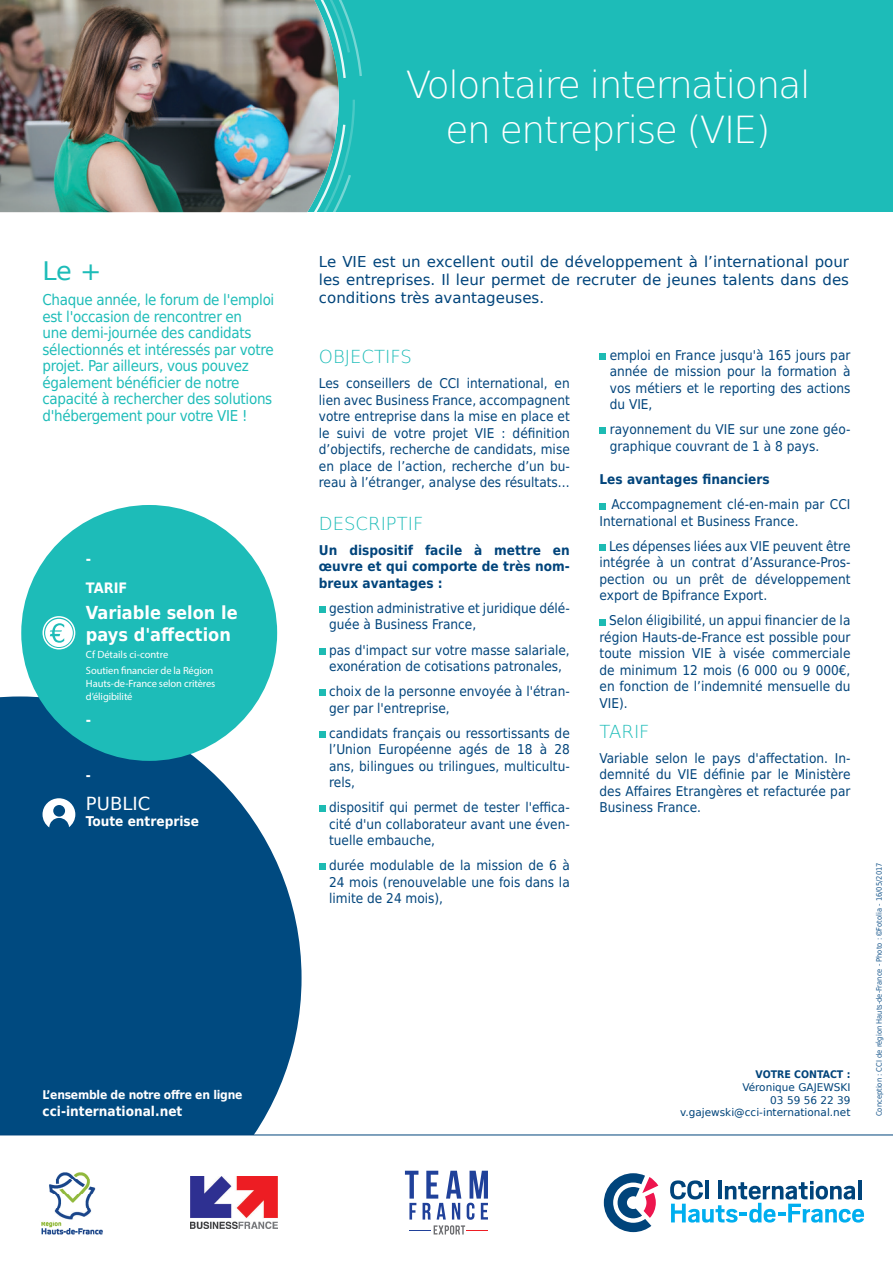
<style>
.page{position:relative;width:893px;height:1263px;background:#fff}
.page>*{position:absolute;margin:0;border:0;box-sizing:border-box;transform-origin:0 0}
.t1{font:200 37.5px/45px "DejaVu Sans";letter-spacing:-.04em;color:#fff;text-align:center}
.t2{font:25.5px "DejaVu Sans";color:#1dbcb8}
.t3{font:700 18px/21.6px "DejaVu Sans Condensed";color:#fff}
.t4{font:200 18px "DejaVu Sans";color:#1dbcb8}
.t5{font:18px "DejaVu Sans";color:#fff}
.t6{font:15px/16.5px "DejaVu Sans Condensed";letter-spacing:-.02em;color:#1dbcb8}
.t7{font:15px/18px "DejaVu Sans";color:#00447b;text-align:justify}
.t8{font:700 14.4px/29px "DejaVu Sans Condensed";color:#fff}
.t9{font:13.5px/16.5px "DejaVu Sans Condensed";color:#00447b;text-align:justify}
.t10{font:700 13.5px/16.5px "DejaVu Sans Condensed";color:#00447b;text-align:justify}
.t11{font:700 13.5px "DejaVu Sans Condensed";color:#fff}
.t12{font:700 12px "DejaVu Sans Condensed";letter-spacing:-.02em;color:#fff}
.t13{font:10.5px/16.8px "Myriad Pro";letter-spacing:-.01em;color:#fff}
.t14{font:10.5px/12.6px "DejaVu Sans";color:#00447b;text-align:right}
.t15{font:700 10.5px "DejaVu Sans Condensed";color:#00447b}
.t16{font:7.5px "DejaVu Sans Condensed";color:#1e5b8f}
.s1{font-family:"Arial"}
</style>
<div class="page">
<svg style="left:0;top:696px;width:302px;height:438px;background:#1e5f8f"></svg>
<div style="left:0;top:0;width:893px;height:212px;background:#1dbcb8"></div>
<div style="left:21px;top:505px;width:256px;height:256px;background:#1dbcb8;border-radius:50%"></div>
<svg style="left:45px;top:619px;width:28px;height:28px"></svg>
<div style="left:43px;top:616px;width:32px;height:33px;border:2px solid #fff;border-radius:50%"></div>
<svg style="left:43px;top:798px;width:32px;height:29px"></svg>
<hr style="left:0;top:1134px;width:893px;height:1px;background:#00447b">
<svg style="left:670px;top:1180px;width:194px;height:42px"></svg>
<svg style="left:604px;top:1173px;width:54px;height:59px"></svg>
<img style="left:0;top:0;width:314px;height:212px">
<svg style="left:314px;top:0;width:48px;height:212px"></svg>
<svg style="left:319px;top:607px;width:6px;height:6px"></svg>
<svg style="left:319px;top:648px;width:6px;height:6px"></svg>
<svg style="left:319px;top:690px;width:6px;height:6px"></svg>
<svg style="left:319px;top:731px;width:6px;height:6px"></svg>
<svg style="left:319px;top:806px;width:6px;height:6px"></svg>
<svg style="left:319px;top:864px;width:6px;height:6px"></svg>
<div style="left:600px;top:353px;width:6px;height:7px;background:#1dbbb3"></div>
<svg style="left:600px;top:428px;width:6px;height:6px"></svg>
<svg style="left:600px;top:503px;width:6px;height:6px"></svg>
<div style="left:600px;top:544px;width:6px;height:7px;background:#1dbbb3"></div>
<svg style="left:600px;top:619px;width:6px;height:6px"></svg>
<img style="left:41px;top:1172px;width:62px;height:63px">
<img style="left:190px;top:1177px;width:87px;height:51px">
<svg style="left:405px;top:1171px;width:83px;height:63px"></svg>
<h2 class="t2" style="left:43px;top:250px;width:60px">Le +</h2>
<p class="t6" style="left:43px;top:291px;width:233px">Chaque année, le forum de l'emploi est l'occasion de rencontrer en<br>une demi-journée des candidats sélectionnés et intéressés par votre projet. Par ailleurs, vous pouvez également bénéficier de notre capacité à rechercher des solutions d'hébergement pour votre VIE !</p>
<p class="t8" style="left:86px;top:544px;width:43px">-<br>TARIF</p>
<h3 class="t3" style="left:86px;top:601px;width:153px">Variable selon le pays d'affection</h3>
<p class="t13" style="left:86px;top:645px;width:129px">Cf Détails ci-contre<br>Soutien financier de la Région</p>
<p class="t13" style="left:86px;top:677px;width:131px;line-height:12.6px">Hauts-de-France selon critères d’éligibilité</p>
<p class="t8" style="left:86px;top:705px;width:7px">-</p>
<p class="t11" style="left:86px;top:764px;width:7px">-</p>
<h3 class="t5" style="left:86px;top:789px;width:66px">PUBLIC</h3>
<p class="t11" style="left:86px;top:810px;width:114px">Toute entreprise</p>
<p class="t12" style="left:43px;top:1085px;width:202px">L’ensemble de notre offre en ligne</p>
<p class="t11" style="left:43px;top:1100px;width:141px">cci-international.net</p>
<h1 class="t1" style="left:406px;top:60px;width:406px">Volontaire international en entreprise (VIE)</h1>
<p class="t7" style="left:319px;top:252px;width:532px">Le VIE est un excellent outil de développement à l’international pour les entreprises. Il leur permet de recruter de jeunes talents dans des conditions très avantageuses.</p>
<h3 class="t4" style="left:319px;top:343px;width:94px">OBJECTIFS</h3>
<p class="t9" style="left:319px;top:375px;width:252px">Les conseillers de CCI international, en lien avec Business France, accompagnent votre entreprise dans la mise en place et le suivi de votre projet VIE : définition d’objectifs, recherche de candidats, mise en place de l’action, recherche d’un bu&shy;reau à l’étranger, analyse des résultats...</p>
<h3 class="t4" style="left:319px;top:510px;width:106px">DESCRIPTIF</h3>
<p class="t10" style="left:319px;top:542px;width:252px">Un dispositif facile à mettre en œuvre et qui comporte de très nom&shy;breux avantages :</p>
<p class="t9" style="left:329px;top:600px;width:242px">gestion administrative et juridique délé&shy;guée à Business France,</p>
<p class="t9" style="left:329px;top:641px;width:242px">pas d'impact sur votre masse salariale, exonération de cotisations patronales,</p>
<p class="t9" style="left:329px;top:683px;width:242px">choix de la personne envoyée à l'étran&shy;ger par l'entreprise,</p>
<p class="t9" style="left:329px;top:724px;width:242px">candidats français ou ressortissants de l’Union Européenne agés de 18 à 28 ans, bilingues ou trilingues, multicultu&shy;rels,</p>
<p class="t9" style="left:329px;top:799px;width:242px">dispositif qui permet de tester l'effica&shy;cité d'un collaborateur avant une éven&shy;tuelle embauche,</p>
<p class="t9" style="left:329px;top:857px;width:242px">durée modulable de la mission de 6 à 24 mois (renouvelable une fois dans la limite de 24 mois),</p>
<p class="t9" style="left:610px;top:346px;width:242px">emploi en France jusqu'à 165 jours par année de mission pour la formation à vos métiers et le reporting des actions du VIE,</p>
<p class="t9" style="left:610px;top:421px;width:242px">rayonnement du VIE sur une zone géo&shy;graphique couvrant de 1 à 8 pays.</p>
<p class="t10" style="left:600px;top:471px;width:172px">Les avantages financiers</p>
<p class="t9" style="left:600px;top:496px;width:252px;text-indent:12px">Accompagnement clé-en-main par CCI<br>International et Business France.</p>
<p class="t9" style="left:600px;top:537px;width:252px;text-indent:9px">Les dépenses liées aux VIE peuvent être intégrée à un contrat d’Assurance-Pros&shy;pection ou un prêt de développement export de Bpifrance Export.</p>
<p class="t9" style="left:600px;top:612px;width:252px;text-indent:10px">Selon éligibilité, un appui financier de la région Hauts-de-France est possible pour toute mission VIE à visée commerciale de minimum 12 mois (6 000 ou 9 000€, en fonction de l’indemnité mensuelle du VIE).</p>
<h3 class="t4" style="left:600px;top:718px;width:52px">TARIF</h3>
<p class="t9" style="left:600px;top:749px;width:252px">Variable selon le pays d'affectation. In&shy;demnité du VIE définie par le Ministère des Affaires Etrangères et refacturée par Business France.</p>
<p class="t15" style="left:756px;top:1066px;width:96px">VOTRE CONTACT :</p>
<p class="t14" style="left:680px;top:1081px;width:172px">Véronique GAJEWSKI<br>03 59 56 22 39 v.gajewski@cci-international.net</p>
<p class="t16" style="left:873px;top:1116px;width:255px;rotate:-90deg">Conception : CCI de région Hauts-de-France - Photo : <span class="s1">©</span>Fotolia - 16/05/2017</p>
</div>
